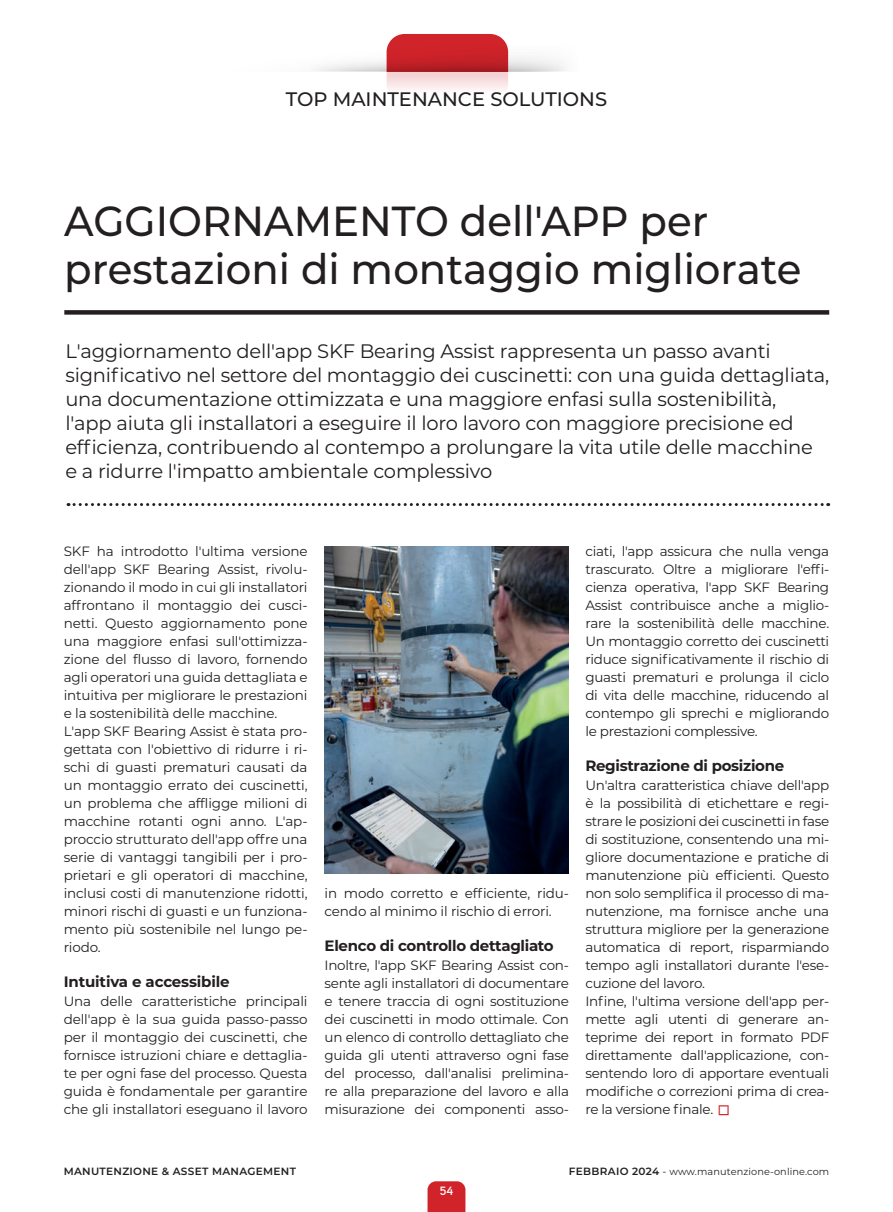
<style>
.page{position:relative;width:893px;height:1212px;background:#fff}
.page>*{position:absolute;margin:0;border:0;box-sizing:border-box;transform-origin:0 0}
.TITOLO{font:500 42px/48px "Montserrat";color:#231f20;scale:.96 1}
.SOMMARIO{font:19.5px/24px "Montserrat";letter-spacing:-.01em;color:#231f20}
.t1{font:500 19.5px "Montserrat";color:#231f20}
.titolino_testo{font:700 15px "Montserrat";letter-spacing:-.02em;color:#231f20}
.testo{font:13.5px/18px "Montserrat";letter-spacing:-.02em;color:#231f20;text-align:justify}
.t2{font:700 12px "Aaux Pro";color:#fff}
.t3{font:600 10.5px "Montserrat";letter-spacing:.03em;color:#231f20}
.t4{font:9.75px "Montserrat";letter-spacing:.01em;color:#231f20}
.s1{font-size:25.5px;color:#d1232a}
.s2{font-weight:600;font-size:10.5px}
.s3{font-size:10.5px}
</style>
<div class="page">
<div style="left:387px;top:34px;width:121px;height:68px;background:#d1232a;border-radius:18px"></div>
<img style="left:314px;top:54px;width:251px;height:18px">
<svg style="left:386px;top:72px;width:122px;height:30px;background:#faebec"></svg>
<svg style="left:427px;top:1181px;width:38px;height:31px"></svg>
<div style="left:64px;top:310px;width:765px;height:5px;background:#231f20"></div>
<svg style="left:68px;top:503px;width:761px;height:3px"></svg>
<img style="left:325px;top:546px;width:244px;height:328px">
<p class="t1" style="left:286px;top:85px;width:323px">TOP MAINTENANCE SOLUTIONS</p>
<p class="TITOLO" style="left:64px;top:196px;width:769px">AGGIORNAMENTO dell'APP per prestazioni di montaggio migliorate</p>
<p class="SOMMARIO" style="left:65px;top:338px;width:765px">L'aggiornamento dell'app SKF Bearing Assist rappresenta un passo avanti significativo nel settore del montaggio dei cuscinetti: con una guida dettagliata, una documentazione ottimizzata e una maggiore enfasi sulla sostenibilità,<br>l'app aiuta gli installatori a eseguire il loro lavoro con maggiore precisione ed efficienza, contribuendo al contempo a prolungare la vita utile delle macchine e a ridurre l'impatto ambientale complessivo</p>
<p class="testo" style="left:64px;top:542px;width:245px">SKF ha introdotto l'ultima versione dell'app SKF Bearing Assist, rivolu&shy;zionando il modo in cui gli installatori affrontano il montaggio dei cusci&shy;netti. Questo aggiornamento pone una maggiore enfasi sull'ottimizza&shy;zione del flusso di lavoro, fornendo agli operatori una guida dettagliata e intuitiva per migliorare le prestazioni e la sostenibilità delle macchine.</p>
<p class="testo" style="left:64px;top:722px;width:245px">L'app SKF Bearing Assist è stata pro&shy;gettata con l'obiettivo di ridurre i ri&shy;schi di guasti prematuri causati da un montaggio errato dei cuscinetti, un problema che affligge milioni di macchine rotanti ogni anno. L'ap&shy;proccio strutturato dell'app offre una serie di vantaggi tangibili per i pro&shy;prietari e gli operatori di macchine, inclusi costi di manutenzione ridotti, minori rischi di guasti e un funziona&shy;mento più sostenibile nel lungo pe&shy;riodo.</p>
<p class="titolino_testo" style="left:64px;top:971px;width:167px">Intuitiva e accessibile</p>
<p class="testo" style="left:64px;top:992px;width:245px">Una delle caratteristiche principali dell'app è la sua guida passo-passo per il montaggio dei cuscinetti, che fornisce istruzioni chiare e dettaglia&shy;te per ogni fase del processo. Questa guida è fondamentale per garantire che gli installatori eseguano il lavoro</p>
<p class="testo" style="left:325px;top:884px;width:246px">in modo corretto e efficiente, ridu&shy;cendo al minimo il rischio di errori.</p>
<p class="titolino_testo" style="left:325px;top:935px;width:231px">Elenco di controllo dettagliato</p>
<p class="testo" style="left:325px;top:956px;width:246px">Inoltre, l'app SKF Bearing Assist con&shy;sente agli installatori di documentare e tenere traccia di ogni sostituzione dei cuscinetti in modo ottimale. Con un elenco di controllo dettagliato che guida gli utenti attraverso ogni fase del processo, dall'analisi prelimina&shy;re alla preparazione del lavoro e alla misurazione dei componenti asso-</p>
<p class="testo" style="left:585px;top:542px;width:245px">ciati, l'app assicura che nulla venga trascurato. Oltre a migliorare l'effi&shy;cienza operativa, l'app SKF Bearing Assist contribuisce anche a miglio&shy;rare la sostenibilità delle macchine.<br>Un montaggio corretto dei cuscinetti riduce significativamente il rischio di guasti prematuri e prolunga il ciclo di vita delle macchine, riducendo al contempo gli sprechi e migliorando le prestazioni complessive.</p>
<p class="titolino_testo" style="left:585px;top:755px;width:200px">Registrazione di posizione</p>
<p class="testo" style="left:585px;top:776px;width:245px">Un'altra caratteristica chiave dell'app è la possibilità di etichettare e regi&shy;strare le posizioni dei cuscinetti in fase di sostituzione, consentendo una mi&shy;gliore documentazione e pratiche di manutenzione più efficienti. Questo non solo semplifica il processo di ma&shy;nutenzione, ma fornisce anche una struttura migliore per la generazione automatica di report, risparmiando tempo agli installatori durante l'ese&shy;cuzione del lavoro.</p>
<p class="testo" style="left:585px;top:992px;width:245px">Infine, l'ultima versione dell'app per&shy;mette agli utenti di generare an&shy;teprime dei report in formato PDF direttamente dall'applicazione, con&shy;sentendo loro di apportare eventuali modifiche o correzioni prima di crea&shy;re la versione finale. <span class="s1">□</span></p>
<p class="t3" style="left:64px;top:1164px;width:234px">MANUTENZIONE &amp; ASSET MANAGEMENT</p>
<p class="t4" style="left:569px;top:1165px;width:262px"><span class="s2">FEBBRAIO 2024</span> <span class="s3">-</span> www.manutenzione-online.com</p>
<p class="t2" style="left:440px;top:1183px;width:15px">54</p>
</div>
